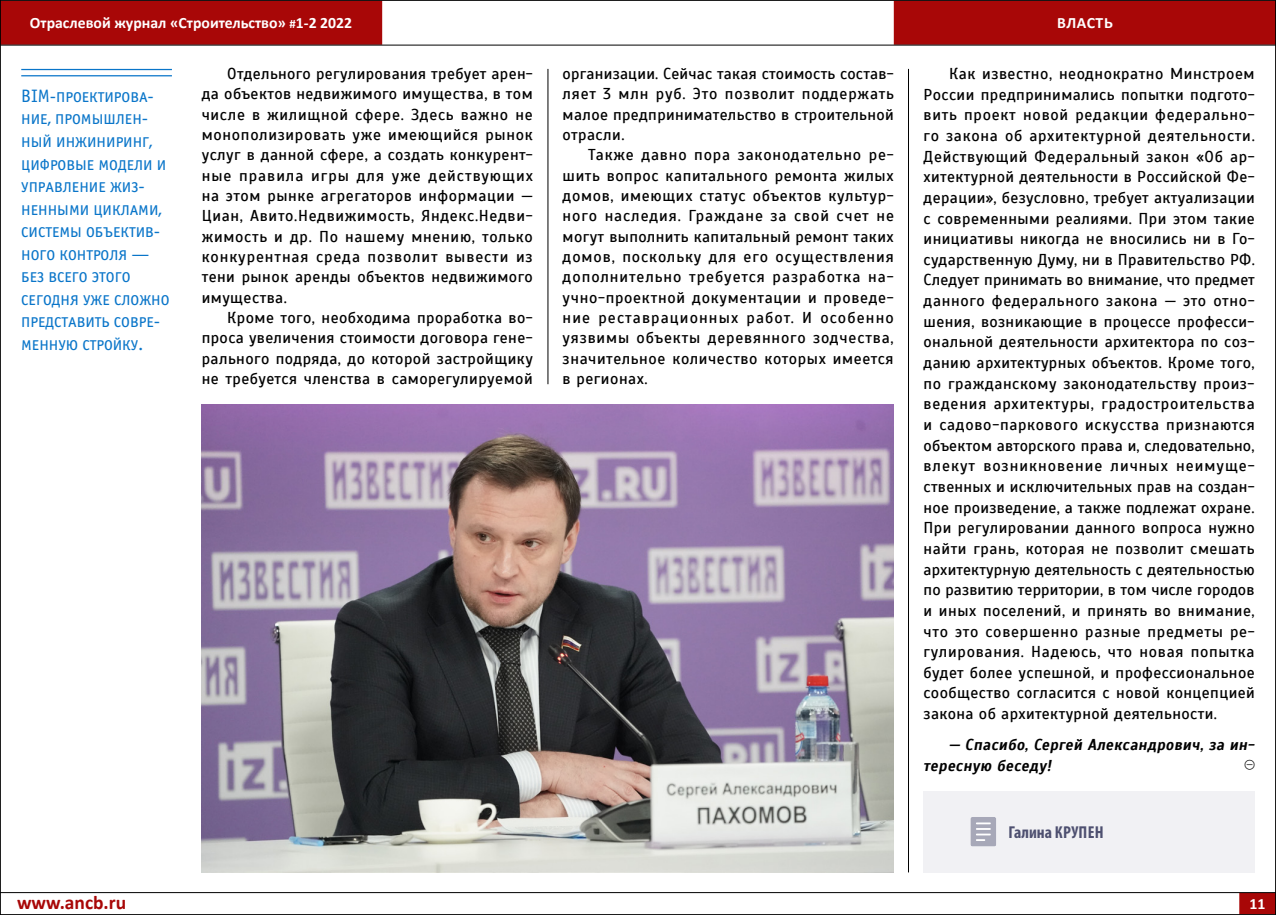
<style>
.page{position:relative;width:1276px;height:915px;background:#fff}
.page>*{position:absolute;margin:0;border:0;box-sizing:border-box;transform-origin:0 0}
.t1{font:700 19.5px "Calibri";color:#a80707}
.t2{font:18px/22.5px "Officina Sans Book SCC";color:#0975c9}
.t3{font:700 condensed 17.25px "Myriad Pro";letter-spacing:.01em;color:#4e5070}
.t4{font:15.75px/20.7px "Scada";letter-spacing:.03em;color:#000;text-align:justify}
.t5{font:italic 700 15.75px/20.7px "Scada";letter-spacing:.03em;color:#000;scale:.95 1}
.t6{font:700 15.75px "Calibri";color:#fff}
.s1{font-size:12.75px}
</style>
<div class="page">
<img style="left:202px;top:404px;width:692px;height:468px">
<div style="left:923px;top:790px;width:331px;height:82px;background:#f1f1f4"></div>
<svg style="left:970px;top:817px;width:26px;height:29px"></svg>
<hr style="left:21px;top:69px;width:151px;height:1px;background:#0975c9">
<hr style="left:21px;top:75px;width:151px;height:1px;background:#0975c9">
<hr style="left:908px;top:69px;width:1px;height:803px;background:#000">
<hr style="left:548px;top:69px;width:1px;height:315px;background:#000">
<div style="left:0;top:1px;width:382px;height:44px;background:#a80707"></div>
<div style="left:894px;top:1px;width:382px;height:44px;background:#a80707"></div>
<hr style="left:0;top:0;width:1276px;height:1px;background:#000">
<hr style="left:0;top:45px;width:1276px;height:1px;background:#000">
<div style="left:1239px;top:892px;width:37px;height:21px;background:#a80707"></div>
<hr style="left:0;top:891px;width:1276px;height:1px;background:#000">
<hr style="left:0;top:913px;width:1276px;height:1px;background:#000">
<hr style="left:0;top:0;width:1px;height:914px;background:#000">
<hr style="left:1275px;top:0;width:1px;height:914px;background:#000">
<p class="t6" style="left:30px;top:12px;width:324px">Отраслевой журнал «Строительство» <span class="s1">#</span>1-2 2022</p>
<p class="t6" style="left:1057px;top:12px;width:57px">Власть</p>
<p class="t2" style="left:21px;top:85px;width:150px">BIM-проектирова&shy;ние, промышлен&shy;ный инжиниринг, цифровые модели и управление жиз&shy;ненными циклами, системы объектив&shy;ного контроля — без всего этого сегодня уже сложно представить совре&shy;менную стройку.</p>
<p class="t4" style="left:202px;top:64px;width:333px;line-height:20.2px;text-indent:26px">Отдельного регулирования требует арен&shy;да объектов недвижимого имущества, в том числе в жилищной сфере. Здесь важно не монополизировать уже имеющийся рынок услуг в данной сфере, а создать конкурент&shy;ные правила игры для уже действующих на этом рынке агрегаторов информации — Циан, Авито.Недвижимость, Яндекс.Недви&shy;жимость и др. По нашему мнению, только конкурентная среда позволит вывести из тени рынок аренды объектов недвижимого имущества.</p>
<p class="t4" style="left:202px;top:308px;width:333px;line-height:20.2px;text-indent:26px">Кроме того, необходима проработка во&shy;проса увеличения стоимости договора гене&shy;рального подряда, до которой застройщику не требуется членства в саморегулируемой</p>
<p class="t4" style="left:562px;top:64px;width:333px;line-height:20.2px">организации. Сейчас такая стоимость состав&shy;ляет 3 млн руб. Это позволит поддержать малое предпринимательство в строительной отрасли.</p>
<p class="t4" style="left:562px;top:145px;width:333px;line-height:20.2px;text-indent:26px">Также давно пора законодательно ре&shy;шить вопрос капитального ремонта жилых домов, имеющих статус объектов культур&shy;ного наследия. Граждане за свой счет не могут выполнить капитальный ремонт таких домов, поскольку для его осуществления дополнительно требуется разработка на&shy;учно-проектной документации и проведе&shy;ние реставрационных работ. И особенно уязвимы объекты деревянного зодчества, значительное количество которых имеется в регионах.</p>
<p class="t4" style="left:923px;top:63px;width:333px;text-indent:26px">Как известно, неоднократно Минстроем России предпринимались попытки подгото&shy;вить проект новой редакции федерально&shy;го закона об архитектурной деятельности.<br>Действующий Федеральный закон «Об ар&shy;хитектурной деятельности в Российской Фе&shy;дерации», безусловно, требует актуализации с современными реалиями. При этом такие инициативы никогда не вносились ни в Го&shy;сударственную Думу, ни в Правительство РФ.<br>Следует принимать во внимание, что предмет данного федерального закона — это отно&shy;шения, возникающие в процессе професси&shy;ональной деятельности архитектора по соз&shy;данию архитектурных объектов. Кроме того, по гражданскому законодательству произ&shy;ведения архитектуры, градостроительства и садово-паркового искусства признаются объектом авторского права и, следовательно, влекут возникновение личных неимуще&shy;ственных и исключительных прав на создан&shy;ное произведение, а также подлежат охране.<br>При регулировании данного вопроса нужно найти грань, которая не позволит смешать архитектурную деятельность с деятельностью по развитию территории, в том числе городов и иных поселений, и принять во внимание, что это совершенно разные предметы ре&shy;гулирования. Надеюсь, что новая попытка будет более успешной, и профессиональное сообщество согласится с новой концепцией закона об архитектурной деятельности.</p>
<p class="t5" style="left:923px;top:734px;width:350px;text-indent:26px">— Спасибо, Сергей Александрович, за ин&shy;тересную беседу!</p>
<p class="t3" style="left:1008px;top:821px;width:97px">Галина КРУПЕН</p>
<p class="t1" style="left:17px;top:889px;width:111px">www.ancb.ru</p>
<p class="t6" style="left:1249px;top:892px;width:17px">11</p>
</div>
